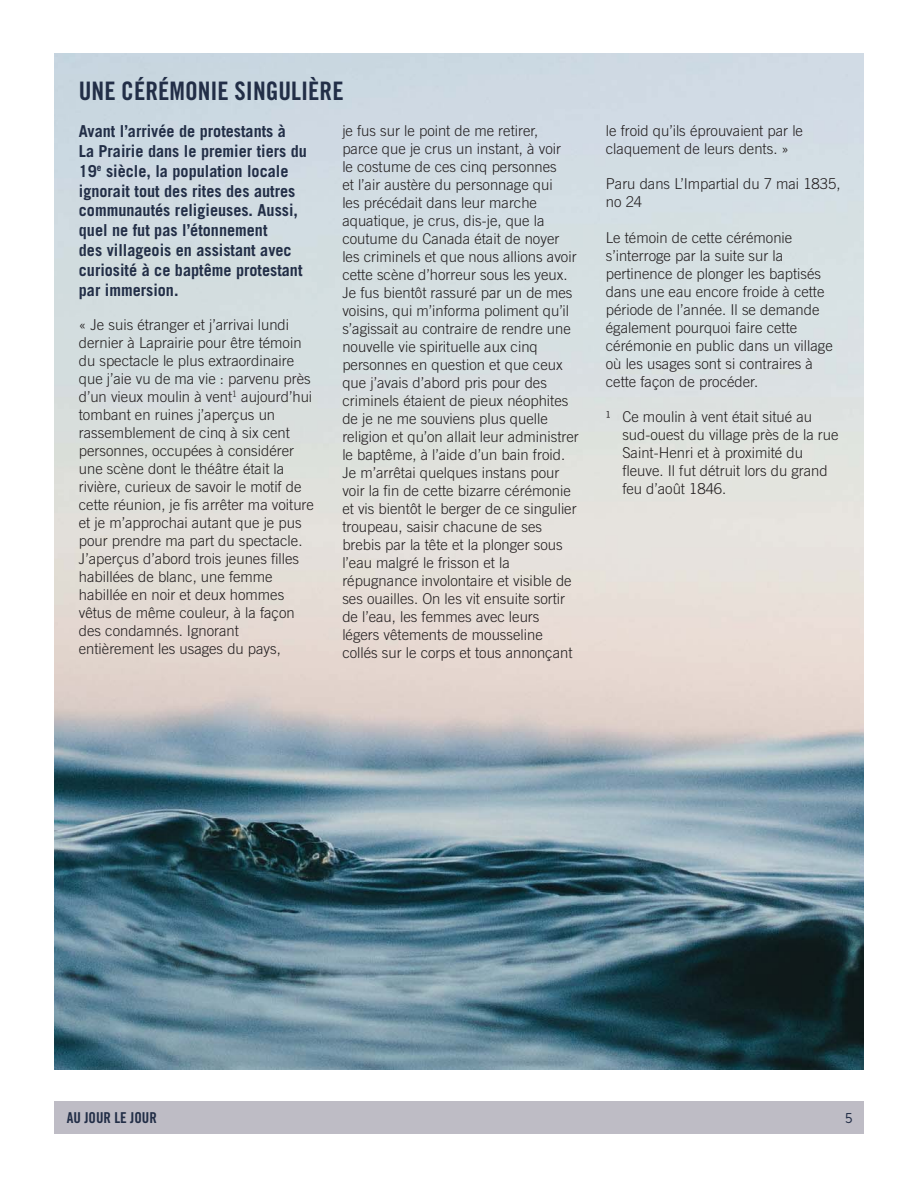
<style>
.page{position:relative;width:918px;height:1188px;background:#fff}
.page>*{position:absolute;margin:0;border:0;box-sizing:border-box;transform-origin:0 0}
.t1{font:25.5px "Trade Gothic LT Std Bd Cn 20";color:#222e47}
.t2{font:700 16.5px/19.8px "Trade Gothic LT Std";color:#222e47}
.t3{font:300 15px/18px "Trade Gothic LT Std";color:#231f20}
.t4{font:15px "Trade Gothic LT Std Bd Cn 20";color:#222e47}
.t5{font:15px "Soleil Lt";color:#222e47}
</style>
<div class="page">
<img style="left:54px;top:54px;width:810px;height:1015px">
<div style="left:54px;top:1102px;width:810px;height:32px;background:#bebcc5"></div>
<h1 class="t1" style="left:79px;top:77px;width:266px">UNE CÉRÉMONIE SINGULIÈRE</h1>
<p class="t2" style="left:79px;top:123px;width:230px">Avant l’arrivée de protestants à<br>La Prairie dans le premier tiers du<br>19<sup>e</sup> siècle, la population locale ignorait tout des rites des autres communautés religieuses. Aussi, quel ne fut pas l’étonnement<br>des villageois en assistant avec curiosité à ce baptême protestant par immersion.</p>
<p class="t3" style="left:79px;top:317px;width:237px">« Je suis étranger et j’arrivai lundi dernier à Laprairie pour être témoin du spectacle le plus extraordinaire que j’aie vu de ma vie : parvenu près d’un vieux moulin à vent<sup>1</sup> aujourd’hui tombant en ruines j’aperçus un rassemblement de cinq à six cent personnes, occupées à considérer une scène dont le théâtre était la rivière, curieux de savoir le motif de cette réunion, je fis arrêter ma voiture et je m’approchai autant que je pus pour prendre ma part du spectacle.<br>J’aperçus d’abord trois jeunes filles habillées de blanc, une femme habillée en noir et deux hommes vêtus de même couleur, à la façon des condamnés. Ignorant entièrement les usages du pays,</p>
<p class="t3" style="left:342px;top:124px;width:238px">je fus sur le point de me retirer,<br>parce que je crus un instant, à voir<br>le costume de ces cinq personnes<br>et l’air austère du personnage qui<br>les précédait dans leur marche aquatique, je crus, dis-je, que la coutume du Canada était de noyer les criminels et que nous allions avoir cette scène d’horreur sous les yeux.<br>Je fus bientôt rassuré par un de mes voisins, qui m’informa poliment qu’il s’agissait au contraire de rendre une nouvelle vie spirituelle aux cinq personnes en question et que ceux que j’avais d’abord pris pour des criminels étaient de pieux néophites de je ne me souviens plus quelle religion et qu’on allait leur administrer le baptême, à l’aide d’un bain froid.<br>Je m’arrêtai quelques instans pour voir la fin de cette bizarre cérémonie et vis bientôt le berger de ce singulier troupeau, saisir chacune de ses brebis par la tête et la plonger sous l’eau malgré le frisson et la répugnance involontaire et visible de ses ouailles. On les vit ensuite sortir de l’eau, les femmes avec leurs légers vêtements de mousseline collés sur le corps et tous annonçant</p>
<p class="t3" style="left:606px;top:124px;width:199px">le froid qu’ils éprouvaient par le claquement de leurs dents. »</p>
<p class="t3" style="left:606px;top:177px;width:236px">Paru dans L’Impartial du 7 mai 1835, no 24</p>
<p class="t3" style="left:606px;top:230px;width:228px">Le témoin de cette cérémonie s’interroge par la suite sur la pertinence de plonger les baptisés dans une eau encore froide à cette période de l’année. Il se demande également pourquoi faire cette cérémonie en public dans un village où les usages sont si contraires à cette façon de procéder.</p>
<p class="t3" style="left:622px;top:409px;width:218px;text-indent:-16px">¹ Ce moulin à vent était situé au sud-ouest du village près de la rue<br>Saint-Henri et à proximité du fleuve. Il fut détruit lors du grand feu d’août 1846.</p>
<p class="t4" style="left:67px;top:1109px;width:91px">AU JOUR LE JOUR</p>
<p class="t5" style="left:845px;top:1109px;width:9px">5</p>
</div>
